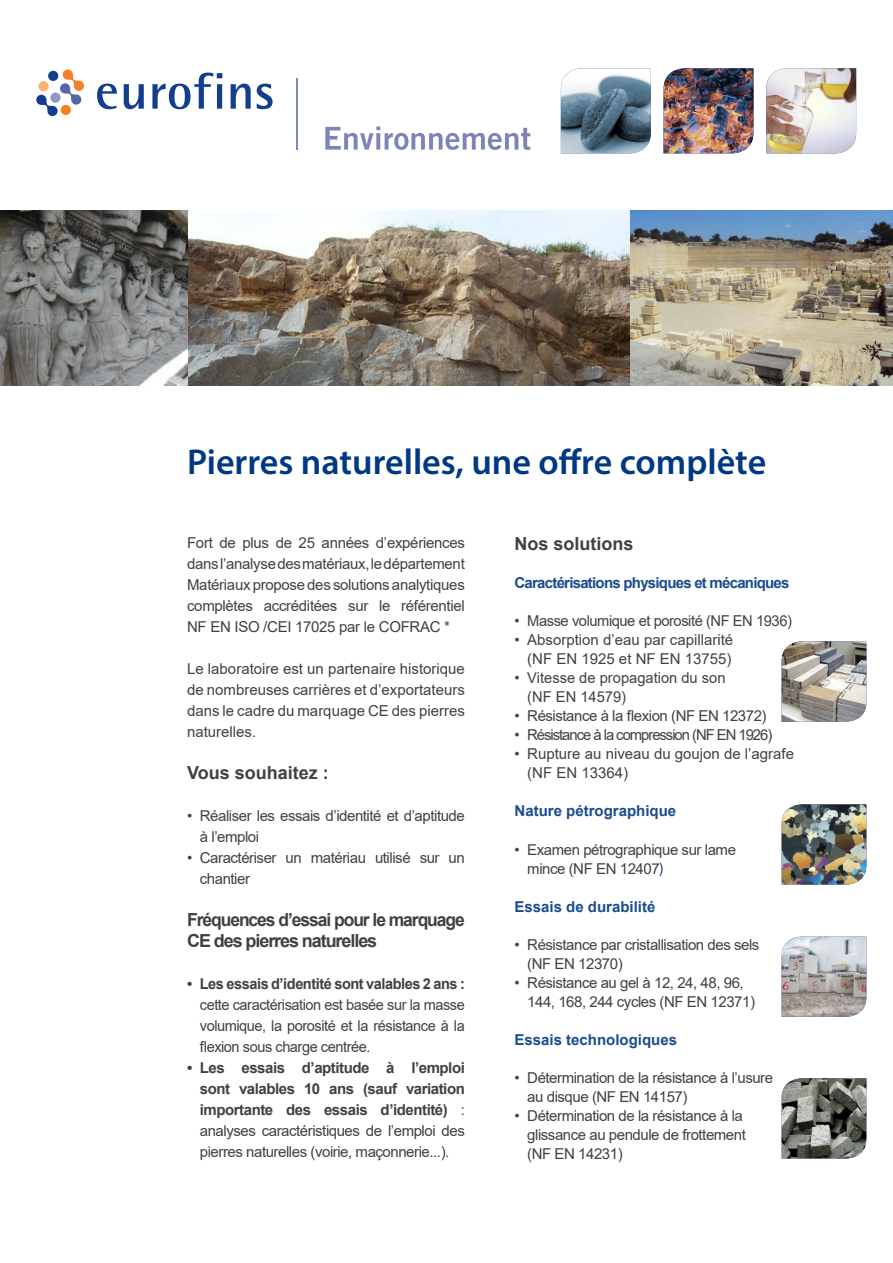
<style>
.page{position:relative;width:893px;height:1263px;background:#fff}
.page>*{position:absolute;margin:0;border:0;box-sizing:border-box;transform-origin:0 0}
.t1{font:600 36px "Myriad Pro";color:#003882}
.t2{font:700 18px/21px "Arial";letter-spacing:-.06em;color:#414042}
.t3{font:700 18px "Arial";color:#414042}
.t4{font:15px/21px "Arial";letter-spacing:-.03em;color:#414042}
.t5{font:700 15px/21px "Arial";letter-spacing:-.03em;color:#414042;text-align:justify}
.t6{font:15px/19px "Arial";color:#414042}
.t7{font:700 15px "Arial";color:#1a4c8f}
.t8{font:700 15px "Arial";letter-spacing:-.05em;color:#1a4c8f}
.t9{font:15px "Arial";letter-spacing:-.07em;color:#414042}
.s1{font-weight:400}
.s2{font-family:"Myriad Pro";font-size:16.5px;color:#133d8d}
</style>
<div class="page">
<img style="left:561px;top:68px;width:90px;height:85px">
<img style="left:663px;top:68px;width:90px;height:85px">
<img style="left:766px;top:68px;width:90px;height:85px">
<img style="left:782px;top:804px;width:84px;height:80px">
<img style="left:782px;top:641px;width:84px;height:80px">
<img style="left:782px;top:1078px;width:84px;height:80px">
<img style="left:782px;top:937px;width:84px;height:80px">
<img style="left:187px;top:211px;width:443px;height:174px">
<img style="left:630px;top:211px;width:263px;height:174px">
<svg style="left:0;top:211px;width:187px;height:174px;background:#737372"></svg>
<svg style="left:36px;top:70px;width:48px;height:46px"></svg>
<div style="left:61px;top:105px;width:10px;height:10px;background:#f58025;border-radius:50%"></div>
<div style="left:38px;top:81px;width:11px;height:10px;background:#faaf75;border-radius:50%"></div>
<div style="left:48px;top:71px;width:10px;height:10px;background:#133d8d;border-radius:50%"></div>
<svg style="left:97px;top:84px;width:20px;height:25px"></svg>
<svg style="left:124px;top:84px;width:20px;height:25px"></svg>
<svg style="left:152px;top:73px;width:70px;height:36px"></svg>
<svg style="left:231px;top:84px;width:20px;height:25px"></svg>
<svg style="left:257px;top:84px;width:16px;height:25px"></svg>
<hr style="left:296px;top:78px;width:2px;height:72px;background:#7e89be">
<svg style="left:325px;top:127px;width:205px;height:23px"></svg>
<h1 class="t1" style="left:187px;top:439px;width:581px">Pierres naturelles, une offre complète</h1>
<p class="t4" style="left:187px;top:532px;width:279px;text-align:justify">Fort de plus de 25 années d’expériences dans l’analyse des matériaux, le département Matériaux propose des solutions analytiques complètes accréditées sur le référentiel NF EN ISO /CEI 17025 par le COFRAC *</p>
<p class="t4" style="left:187px;top:658px;width:279px;text-align:justify">Le laboratoire est un partenaire historique de nombreuses carrières et d’exportateurs dans le cadre du marquage CE des pierres naturelles.</p>
<p class="t3" style="left:187px;top:759px;width:143px">Vous souhaitez :</p>
<p class="t4" style="left:200px;top:805px;width:266px;text-indent:-13px">• Réaliser les essais d’identité et d’aptitude à l’emploi</p>
<p class="t4" style="left:200px;top:847px;width:266px;text-indent:-13px">• Caractériser un matériau utilisé sur un chantier</p>
<p class="t2" style="left:187px;top:909px;width:279px">Fréquences d’essai pour le marquage<br>CE des pierres naturelles</p>
<p class="t5" style="left:187px;top:973px;width:279px">• Les essais d’identité sont valables 2 ans :</p>
<p class="t4" style="left:200px;top:994px;width:266px;text-align:justify">cette caractérisation est basée sur la masse volumique, la porosité et la résistance à la flexion sous charge centrée.</p>
<p class="t5" style="left:200px;top:1057px;width:267px;text-indent:-13px">• Les essais d’aptitude à l’emploi sont valables 10 ans (sauf variation importante des essais d’identité) <span class="s1">: analyses caractéristiques de l’emploi des pierres naturelles (voirie, maçonnerie...).</span></p>
<p class="t3" style="left:514px;top:531px;width:121px">Nos solutions</p>
<p class="t8" style="left:514px;top:572px;width:277px">Caractérisations physiques et mécaniques</p>
<p class="t4" style="left:514px;top:610px;width:279px">• Masse volumique et porosité (NF EN 1936)</p>
<p class="t6" style="left:514px;top:630px;width:220px;text-align:right">• Absorption d’eau par capillarité (NF EN 1925 et NF EN 13755)</p>
<p class="t6" style="left:527px;top:668px;width:200px;text-indent:-13px">• Vitesse de propagation du son (NF EN 14579)</p>
<p class="t4" style="left:514px;top:705px;width:254px">• Résistance à la flexion (NF EN 12372)</p>
<p class="t9" style="left:514px;top:725px;width:259px">• Résistance à la compression (NF EN 1926)</p>
<p class="t6" style="left:527px;top:744px;width:268px;text-indent:-13px">• Rupture au niveau du goujon de l’agrafe (NF EN 13364)</p>
<p class="t7" style="left:514px;top:800px;width:163px">Nature pétrographique</p>
<p class="t4" style="left:527px;top:840px;width:210px;line-height:19px;text-indent:-13px">• Examen pétrographique sur lame mince (NF EN 12407<span class="s2">)</span></p>
<p class="t7" style="left:514px;top:896px;width:142px">Essais de durabilité</p>
<p class="t4" style="left:527px;top:935px;width:234px;line-height:19px;text-indent:-13px">• Résistance par cristallisation des sels (NF EN 12370)</p>
<p class="t4" style="left:527px;top:973px;width:229px;line-height:19px;text-indent:-13px">• Résistance au gel à 12, 24, 48, 96,<br>144, 168, 244 cycles (NF EN 12371)</p>
<p class="t7" style="left:514px;top:1029px;width:164px">Essais technologiques</p>
<p class="t4" style="left:527px;top:1068px;width:247px;line-height:19px;text-indent:-13px">• Détermination de la résistance à l’usure au disque (NF EN 14157)</p>
<p class="t4" style="left:527px;top:1106px;width:220px;line-height:19px;text-indent:-13px">• Détermination de la résistance à la glissance au pendule de frottement (NF EN 14231)</p>
</div>
